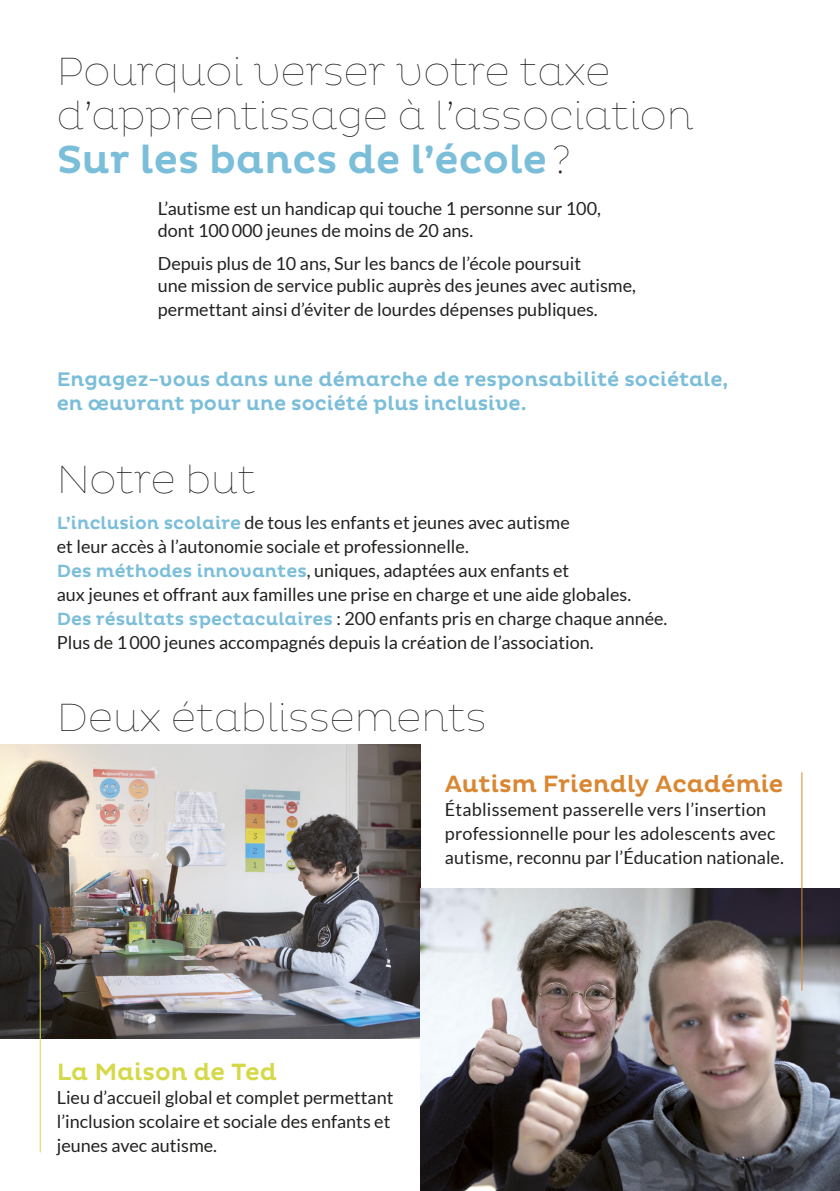
<style>
.page{position:relative;width:840px;height:1191px;background:#fff}
.page>*{position:absolute;margin:0;border:0;box-sizing:border-box;transform-origin:0 0}
.t1{font:100 40px/44px "Pluto";color:#222221}
.t2{font:500 24px "Pluto";color:#d98732}
.t3{font:500 24px "Pluto";color:#d5d949}
.t4{font:500 20px/24px "Pluto";color:#7bbed9}
.t5{font:18px/24px "Lato";color:#222221}
.s1{font-weight:500;color:#7bbed9}
.s2{font-family:"Pluto";font-weight:500;color:#7bbed9}
</style>
<div class="page">
<img style="left:0;top:744px;width:420px;height:294px">
<img style="left:420px;top:888px;width:419px;height:303px">
<hr style="left:40px;top:924px;width:1px;height:228px;background:#d5d949">
<hr style="left:801px;top:772px;width:1px;height:218px;background:#d98732">
<h1 class="t1" style="left:57px;top:50px;width:638px">Pourquoi verser votre taxe d’apprentissage à l’association<br><span class="s1">Sur les bancs de l’école</span>?</h1>
<p class="t5" style="left:158px;top:197px;width:444px;line-height:22px">L’autisme est un handicap qui touche 1 personne sur 100, dont 100000 jeunes de moins de 20 ans.</p>
<p class="t5" style="left:158px;top:252px;width:479px;line-height:22px">Depuis plus de 10 ans, Sur les bancs de l’école poursuit<br>une mission de service public auprès des jeunes avec autisme,</p>
<p class="t5" style="left:158px;top:297px;width:441px">permettant ainsi d’éviter de lourdes dépenses publiques.</p>
<p class="t4" style="left:57px;top:368px;width:673px">Engagez-vous dans une démarche de responsabilité sociétale, en œuvrant pour une société plus inclusive.</p>
<h1 class="t1" style="left:57px;top:457px;width:200px">Notre but</h1>
<p class="t5" style="left:57px;top:510px;width:612px"><span class="s2">L’inclusion scolaire</span> de tous les enfants et jeunes avec autisme<br>et leur accès à l’autonomie sociale et professionnelle.<br><span class="s2">Des méthodes innovantes</span>, uniques, adaptées aux enfants et<br>aux jeunes et offrant aux familles une prise en charge et une aide globales.<br><span class="s2">Des résultats spectaculaires</span> : 200 enfants pris en charge chaque année.<br>Plus de 1000 jeunes accompagnés depuis la création de l’association.</p>
<h1 class="t1" style="left:57px;top:695px;width:431px">Deux établissements</h1>
<h2 class="t2" style="left:444px;top:770px;width:340px">Autism Friendly Académie</h2>
<p class="t5" style="left:444px;top:797px;width:340px">Établissement passerelle vers l’insertion professionnelle pour les adolescents avec autisme, reconnu par l’Éducation nationale.</p>
<h2 class="t3" style="left:57px;top:1058px;width:221px">La Maison de Ted</h2>
<p class="t5" style="left:57px;top:1085px;width:338px">Lieu d’accueil global et complet permettant l’inclusion scolaire et sociale des enfants et jeunes avec autisme.</p>
</div>
